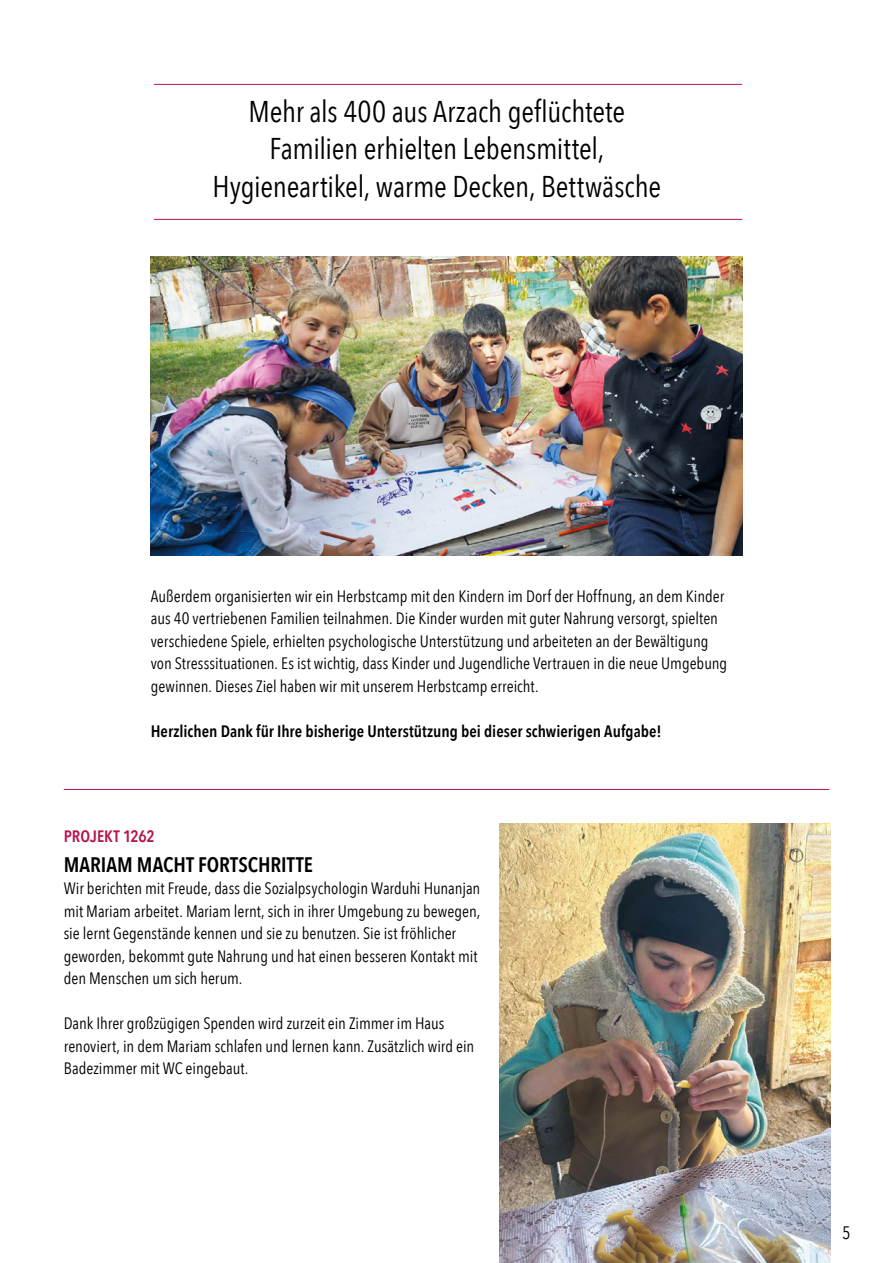
<style>
.page{position:relative;width:893px;height:1263px;background:#fff}
.page>*{position:absolute;margin:0;border:0;box-sizing:border-box;transform-origin:0 0}
.t1{font:30px/37.5px "Avenir Next Condensed";letter-spacing:-.005em;color:#000;text-align:center}
.t2{font:600 21px "Avenir Next Condensed";letter-spacing:.005em;color:#000}
.t3{font:18px "Avenir Next Condensed";color:#000}
.t4{font:16.5px/22.5px "Avenir Next Condensed";color:#000}
.t5{font:600 16.5px "Avenir Next Condensed";color:#000}
.t6{font:600 16.5px "Avenir Next Condensed";letter-spacing:-.005em;color:#b6144d}
</style>
<div class="page">
<img style="left:151px;top:256px;width:591px;height:300px">
<hr style="left:64px;top:789px;width:765px;height:1px;background:#b6144d">
<hr style="left:154px;top:219px;width:588px;height:1px;background:#b6144d">
<hr style="left:154px;top:84px;width:588px;height:1px;background:#b6144d">
<img style="left:499px;top:823px;width:331px;height:440px">
<h1 class="t1" style="left:213px;top:91px;width:450px">Mehr als 400 aus Arzach geflüchtete<br>Familien erhielten Lebensmittel,<br>Hygieneartikel, warme Decken, Bettwäsche</h1>
<p class="t4" style="left:151px;top:584px;width:578px">Außerdem organisierten wir ein Herbstcamp mit den Kindern im Dorf der Hoffnung, an dem Kinder aus 40 vertriebenen Familien teilnahmen. Die Kinder wurden mit guter Nahrung versorgt, spielten verschiedene Spiele, erhielten psychologische Unterstützung und arbeiteten an der Bewältigung von Stresssituationen. Es ist wichtig, dass Kinder und Jugendliche Vertrauen in die neue Umgebung gewinnen. Dieses Ziel haben wir mit unserem Herbstcamp erreicht.</p>
<p class="t5" style="left:151px;top:716px;width:512px">Herzlichen Dank für Ihre bisherige Unterstützung bei dieser schwierigen Aufgabe!</p>
<p class="t6" style="left:64px;top:821px;width:93px">PROJEKT 1262</p>
<p class="t2" style="left:64px;top:846px;width:251px">MARIAM MACHT FORTSCHRITTE</p>
<p class="t4" style="left:64px;top:876px;width:418px">Wir berichten mit Freude, dass die Sozialpsychologin Warduhi Hunanjan mit Mariam arbeitet. Mariam lernt, sich in ihrer Umgebung zu bewegen, sie lernt Gegenstände kennen und sie zu benutzen. Sie ist fröhlicher geworden, bekommt gute Nahrung und hat einen besseren Kontakt mit den Menschen um sich herum.</p>
<p class="t4" style="left:64px;top:1011px;width:412px">Dank Ihrer großzügigen Spenden wird zurzeit ein Zimmer im Haus renoviert, in dem Mariam schlafen und lernen kann. Zusätzlich wird ein<br>Badezimmer mit WC eingebaut.</p>
<p class="t3" style="left:842px;top:1217px;width:10px">5</p>
</div>
